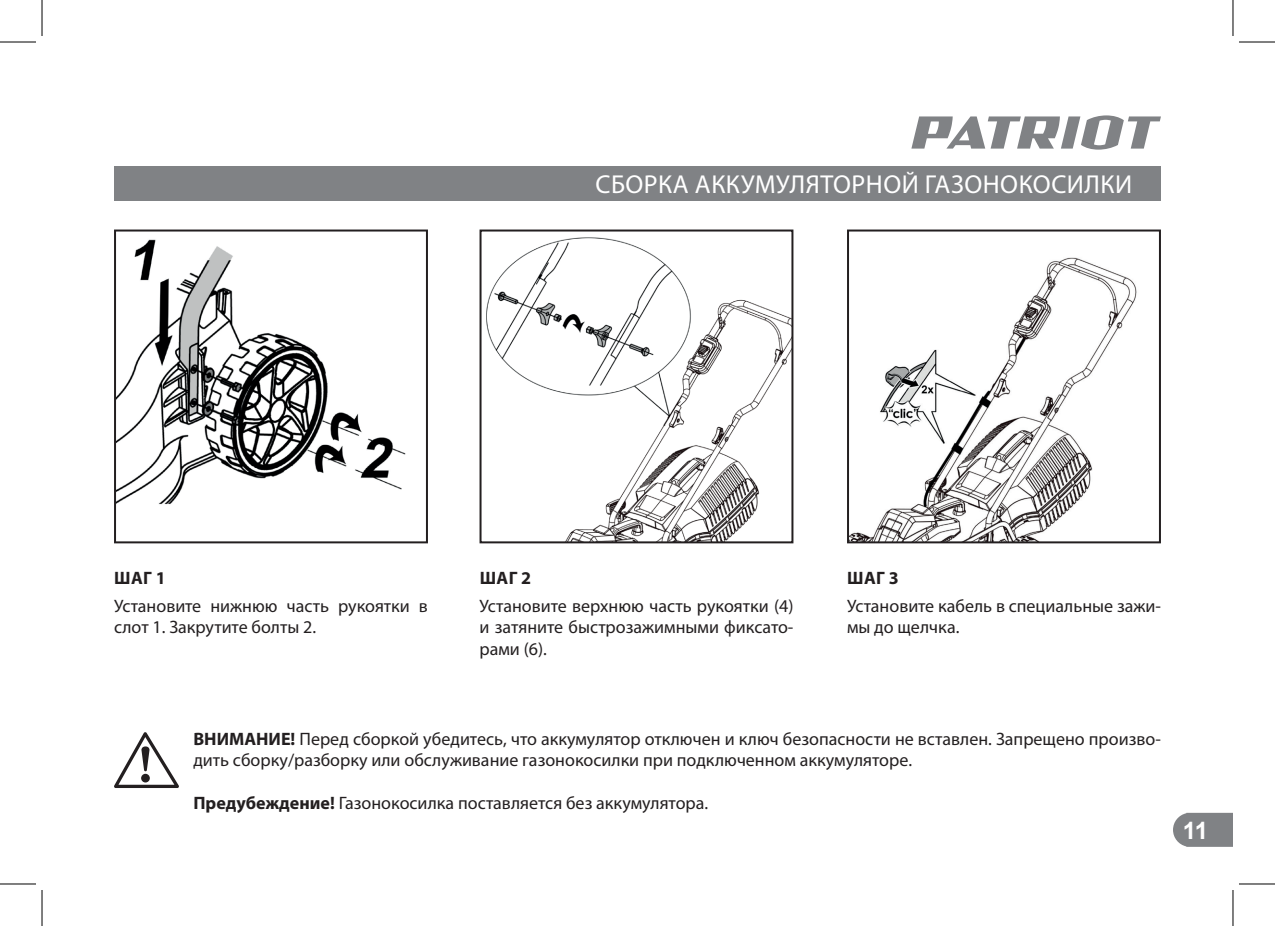
<style>
.page{position:relative;width:1275px;height:926px;background:#fff}
.page>*{position:absolute;margin:0;border:0;box-sizing:border-box;transform-origin:0 0}
.t1{font:26px "Myriad Pro";letter-spacing:.02em;color:#fff}
.t2{font:700 24px "Arial";color:#fff}
.t3{font:18px/21.6px "Myriad Pro";color:#231f20}
.t4{font:700 18px "Myriad Pro";letter-spacing:.02em;color:#231f20}
.s1{font-weight:700}
</style>
<div class="page">
<svg style="left:1173px;top:813px;width:60px;height:34px;background:#888a8c"></svg>
<svg style="left:911px;top:115px;width:250px;height:35px"></svg>
<div style="left:114px;top:166px;width:1047px;height:34px;background:#808285"></div>
<svg style="left:114px;top:732px;width:65px;height:56px"></svg>
<img style="left:117px;top:239px;width:289px;height:266px">
<div style="left:114px;top:230px;width:314px;height:313px;border:2px solid #231f20"></div>
<img style="left:486px;top:238px;width:304px;height:302px">
<div style="left:479px;top:230px;width:314px;height:313px;border:2px solid #231f20"></div>
<img style="left:850px;top:257px;width:287px;height:283px">
<div style="left:847px;top:230px;width:314px;height:313px;border:2px solid #231f20"></div>
<hr style="left:0;top:42px;width:36px;height:1px;background:#000">
<hr style="left:1239px;top:42px;width:36px;height:1px;background:#000">
<hr style="left:0;top:884px;width:36px;height:1px;background:#000">
<hr style="left:1239px;top:884px;width:36px;height:1px;background:#000">
<hr style="left:42px;top:0;width:1px;height:36px;background:#000">
<hr style="left:42px;top:890px;width:1px;height:36px;background:#000">
<hr style="left:1232px;top:0;width:1px;height:36px;background:#000">
<hr style="left:1232px;top:890px;width:1px;height:36px;background:#000">
<h1 class="t1" style="left:595px;top:168px;width:538px">СБОРКА АККУМУЛЯТОРНОЙ ГАЗОНОКОСИЛКИ</h1>
<p class="t4" style="left:114px;top:568px;width:53px">ШАГ 1</p>
<p class="t3" style="left:114px;top:594px;width:315px">Установите нижнюю часть рукоятки в слот 1. Закрутите болты 2.</p>
<p class="t4" style="left:480px;top:568px;width:53px">ШАГ 2</p>
<p class="t3" style="left:479px;top:594px;width:315px;text-align:justify">Установите верхнюю часть рукоятки (4) и затяните быстрозажимными фиксато&shy;рами (6).</p>
<p class="t4" style="left:847px;top:568px;width:53px">ШАГ 3</p>
<p class="t3" style="left:847px;top:594px;width:315px">Установите кабель в специальные зажи&shy;мы до щелчка.</p>
<p class="t3" style="left:193px;top:728px;width:969px"><span class="s1">ВНИМАНИЕ!</span> Перед сборкой убедитесь, что аккумулятор отключен и ключ безопасности не вставлен. Запрещено произво&shy;дить сборку/разборку или обслуживание газонокосилки при подключенном аккумуляторе.</p>
<p class="t3" style="left:193px;top:791px;width:516px"><span class="s1">Предубеждение!</span> Газонокосилка поставляется без аккумулятора.</p>
<h2 class="t2" style="left:1182px;top:813px;width:27px">11</h2>
</div>
